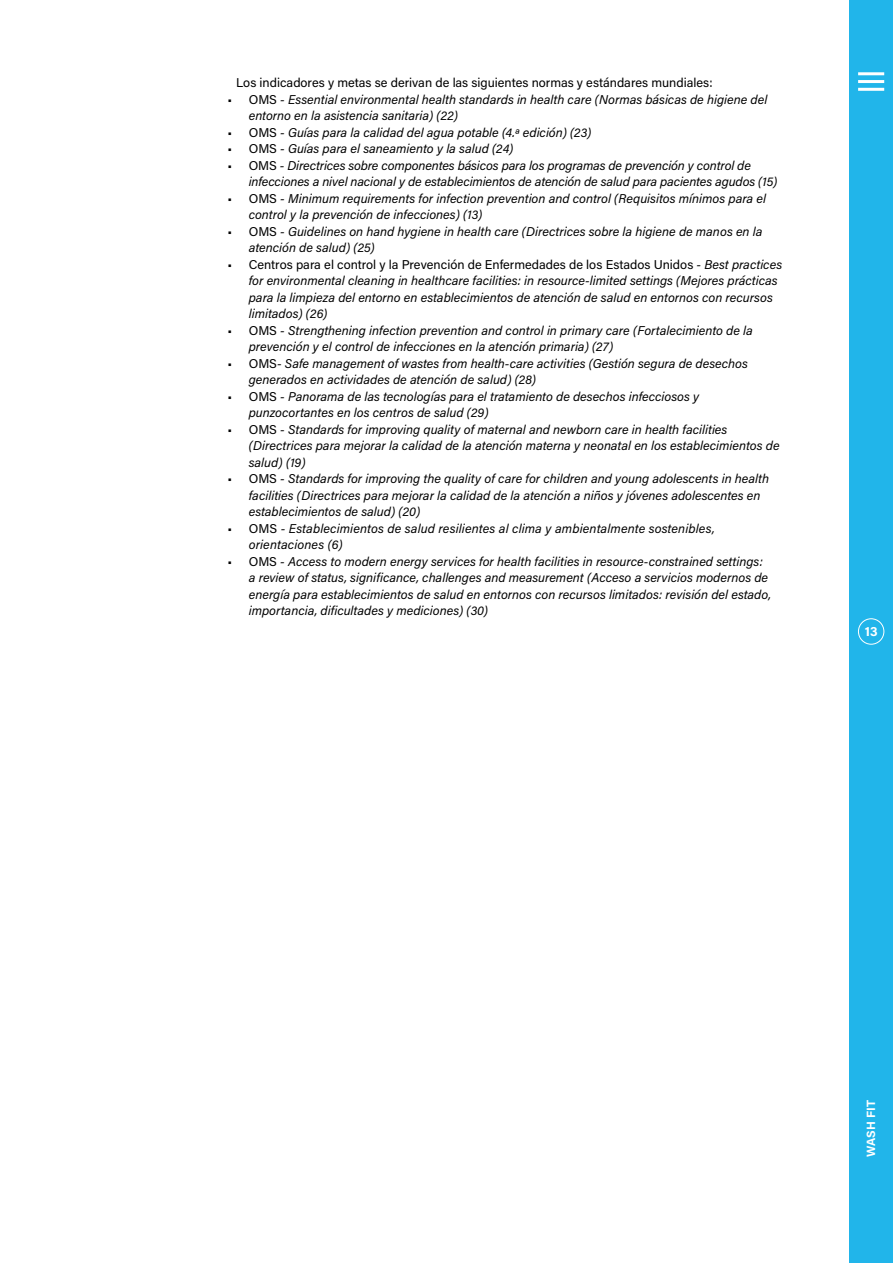
<style>
.page{position:relative;width:893px;height:1263px;background:#fff}
.page>*{position:absolute;margin:0;border:0;box-sizing:border-box;transform-origin:0 0}
.t1{font:700 13.5px "Acumin Pro";color:#fff}
.t2{font:italic 12.75px/16.5px "Acumin Pro";color:#000}
.t3{font:12.75px "Acumin Pro";color:#000}
.t4{font:700 12px "Acumin Pro";letter-spacing:.005em;color:#fff}
.s1{font-style:normal}
</style>
<div class="page">
<div style="left:849px;top:0;width:44px;height:1263px;background:#21b5ea"></div>
<hr style="left:858px;top:72px;width:26px;height:3px;background:#fff">
<hr style="left:858px;top:80px;width:26px;height:3px;background:#fff">
<hr style="left:858px;top:88px;width:26px;height:3px;background:#fff">
<div style="left:858px;top:618px;width:26px;height:26px;border:1px solid #fff;border-radius:50%"></div>
<p class="t3" style="left:236px;top:74px;width:478px">Los indicadores y metas se derivan de las siguientes normas y estándares mundiales:</p>
<p class="t2" style="left:249px;top:90px;width:520px;text-indent:-21px"><span class="s1">• OMS</span> - Essential environmental health standards in health care (Normas básicas de higiene del entorno en la asistencia sanitaria) (22)</p>
<p class="t2" style="left:227px;top:123px;width:365px"><span class="s1">• OMS</span> - Guías para la calidad del agua potable (4.ª edición) (23)</p>
<p class="t2" style="left:227px;top:140px;width:287px"><span class="s1">• OMS</span> - Guías para el saneamiento y la salud (24)</p>
<p class="t2" style="left:249px;top:156px;width:530px;text-indent:-21px"><span class="s1">• OMS</span> - Directrices sobre componentes básicos para los programas de prevención y control de infecciones a nivel nacional y de establecimientos de atención de salud para pacientes agudos (15)</p>
<p class="t2" style="left:249px;top:189px;width:519px;text-indent:-21px"><span class="s1">• OMS</span> - Minimum requirements for infection prevention and control (Requisitos mínimos para el control y la prevención de infecciones) (13)</p>
<p class="t2" style="left:249px;top:222px;width:515px;text-indent:-21px"><span class="s1">• OMS</span> - Guidelines on hand hygiene in health care (Directrices sobre la higiene de manos en la atención de salud) (25)</p>
<p class="t2" style="left:249px;top:255px;width:535px;text-indent:-21px"><span class="s1">• Centros para el control y la Prevención de Enfermedades de los Estados Unidos</span> - Best practices for environmental cleaning in healthcare facilities: in resource-limited settings (Mejores prácticas para la limpieza del entorno en establecimientos de atención de salud en entornos con recursos limitados) (26)</p>
<p class="t2" style="left:249px;top:321px;width:506px;text-indent:-21px"><span class="s1">• OMS</span> - Strengthening infection prevention and control in primary care (Fortalecimiento de la prevención y el control de infecciones en la atención primaria) (27)</p>
<p class="t2" style="left:249px;top:354px;width:501px;text-indent:-21px"><span class="s1">• OMS</span>- Safe management of wastes from health-care activities (Gestión segura de desechos generados en actividades de atención de salud) (28)</p>
<p class="t2" style="left:249px;top:387px;width:452px;text-indent:-21px"><span class="s1">• OMS</span> - Panorama de las tecnologías para el tratamiento de desechos infecciosos y punzocortantes en los centros de salud (29)</p>
<p class="t2" style="left:249px;top:420px;width:532px;text-indent:-21px"><span class="s1">• OMS</span> - Standards for improving quality of maternal and newborn care in health facilities (Directrices para mejorar la calidad de la atención materna y neonatal en los establecimientos de salud) (19)</p>
<p class="t2" style="left:249px;top:470px;width:522px;text-indent:-21px"><span class="s1">• OMS</span> - Standards for improving the quality of care for children and young adolescents in health facilities (Directrices para mejorar la calidad de la atención a niños y jóvenes adolescentes en establecimientos de salud) (20)</p>
<p class="t2" style="left:249px;top:519px;width:467px;text-indent:-21px"><span class="s1">• OMS</span> - Establecimientos de salud resilientes al clima y ambientalmente sostenibles, orientaciones (6)</p>
<p class="t2" style="left:249px;top:552px;width:524px;text-indent:-21px"><span class="s1">• OMS</span> - Access to modern energy services for health facilities in resource-constrained settings: a review of status, significance, challenges and measurement (Acceso a servicios modernos de energía para establecimientos de salud en entornos con recursos limitados: revisión del estado, importancia, dificultades y mediciones) (30)</p>
<p class="t1" style="left:865px;top:622px;width:14px">13</p>
<p class="t4" style="left:863px;top:1157px;width:58px;rotate:-90deg">WASH FIT</p>
</div>
